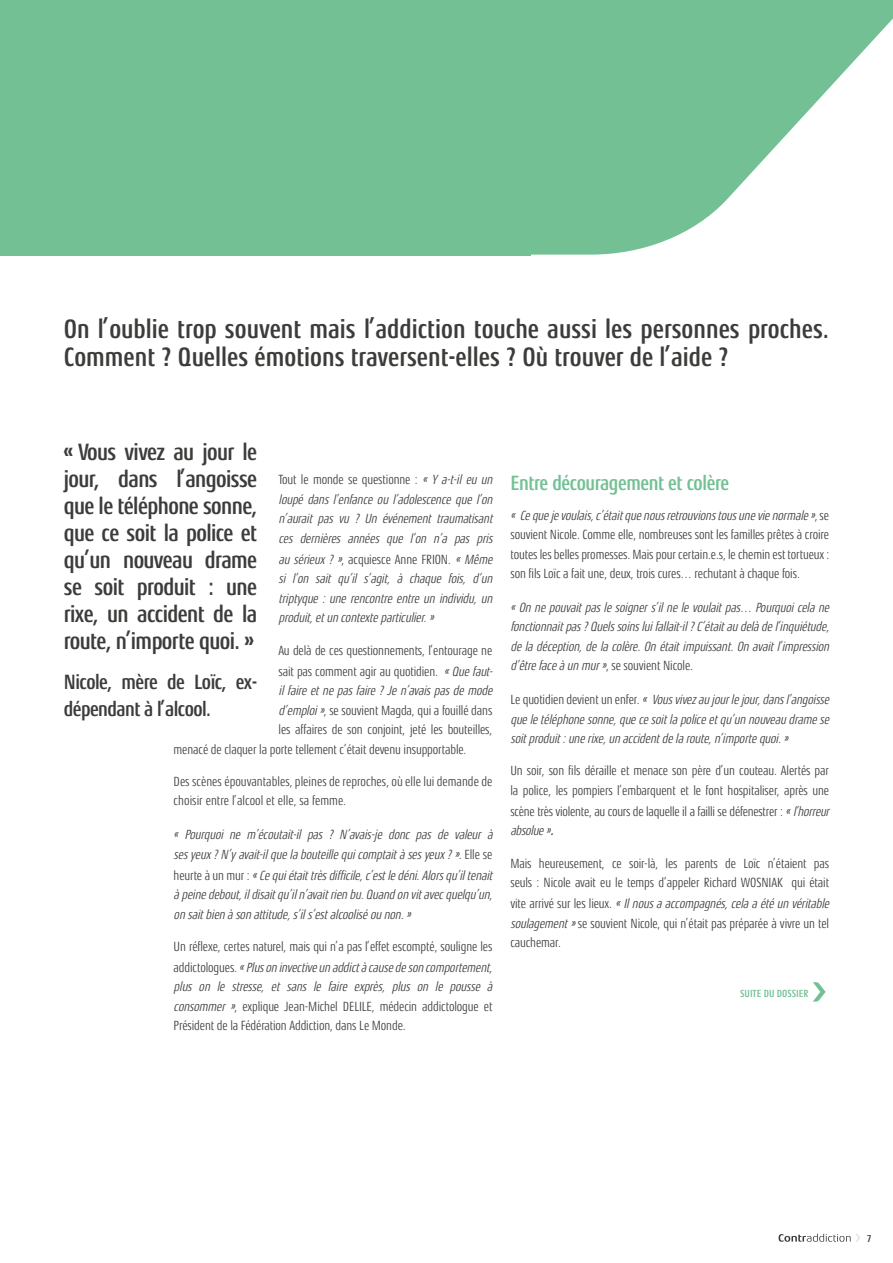
<style>
.page{position:relative;width:893px;height:1263px;background:#fff}
.page>*{position:absolute;margin:0;border:0;box-sizing:border-box;transform-origin:0 0}
.t1{font:700 condensed 27px/28.5px "Aeonis LT Pro";color:#3c3c3b}
.t2{font:700 condensed 24px/27px "Aeonis LT Pro";letter-spacing:-.025em;color:#3c3c3b;text-align:justify}
.t3{font:700 condensed 21px/27px "Aeonis LT Pro";letter-spacing:-.025em;color:#3c3c3b}
.t4{font:700 condensed 21px "Aeonis LT Pro";letter-spacing:-.02em;color:#74c095}
.t5{font:condensed 13.5px/19.5px "Aeonis LT Pro";letter-spacing:-.01em;color:#3c3c3b}
.t6{font:italic condensed 13.5px/19.5px "Aeonis LT Pro";color:#3c3c3b;text-align:justify}
.t7{font:700 condensed 10.5px "Aeonis LT Pro";color:#74c095}
.t8{font:700 condensed 10.5px "Aeonis LT Pro";color:#3c3c3b}
.s1{font-style:normal}
.s2{font-style:italic}
.s3{font-weight:700;font-style:italic}
</style>
<div class="page">
<svg style="left:531px;top:0;width:362px;height:255px;fill:#74c095"></svg>
<div style="left:0;top:0;width:531px;height:255px;background:#74c095"></div>
<svg style="left:813px;top:982px;width:13px;height:19px"></svg>
<svg style="left:778px;top:1234px;width:82px;height:8px"></svg>
<h1 class="t1" style="left:64px;top:314px;width:767px">On l’oublie trop souvent mais l’addiction touche aussi les personnes proches.<br>Comment ? Quelles émotions traversent-elles ? Où trouver de l’aide ?</h1>
<h2 class="t2" style="left:64px;top:439px;width:195px">« Vous vivez au jour le jour, dans l’angoisse que le téléphone sonne, que ce soit la police et qu’un nouveau drame se soit produit : une rixe, un accident de la route, n’importe quoi. »</h2>
<h3 class="t3" style="left:64px;top:668px;width:195px">Nicole, mère de Loïc, ex&shy;dépendant à l’alcool.</h3>
<p class="t6" style="left:279px;top:470px;width:219px"><span class="s1">Tout le monde se questionne :</span> « Y a-t-il eu un loupé dans l’enfance ou l’adolescence que l’on n’aurait pas vu ? Un événement traumatisant ces dernières années que l’on n’a pas pris</p>
<p class="t6" style="left:278px;top:550px;width:219px">ausérieux?»<span class="s1">, acquiesce Anne FRION.</span> « Même si l’on sait qu’il s’agit, à chaque fois, d’un triptyque : une rencontre entre un individu, un produit,etuncontexteparticulier.»</p>
<p class="t5" style="left:279px;top:640px;width:219px;line-height:21px">Au delà de ces questionnements, l’entourage ne sait pas comment agir au quotidien. <span class="s2">«Quefaut-</span></p>
<p class="t6" style="left:279px;top:681px;width:219px">ilfaireetnepasfaire?Jen’avaispasdemode</p>
<p class="t5" style="left:279px;top:700px;width:215px"><span class="s2">d’emploi»</span>, se souvient Magda, qui a fouillé dans</p>
<p class="t5" style="left:279px;top:720px;width:215px">les affaires de son conjoint, jeté les bouteilles,</p>
<p class="t5" style="left:174px;top:739px;width:294px">menacé de claquer la porte tellement c’était devenu insupportable.</p>
<p class="t5" style="left:174px;top:772px;width:320px">Des scènes épouvantables, pleines de reproches, où elle lui demande de choisir entre l’alcool et elle, sa femme.</p>
<p class="t6" style="left:174px;top:825px;width:323px">« Pourquoi ne m’écoutait-il pas ? N’avais-je donc pas de valeur à sesyeux?N’yavait-ilquelabouteillequicomptaitàsesyeux?».<span class="s1">E l l e s e</span></p>
<p class="t6" style="left:174px;top:865px;width:324px"><span class="s1">h e u r t e à u n m u r :</span> «Cequiétaittrèsdifficile,c’estledéni.Alorsqu’iltenait àpeinedebout,ildisaitqu’iln’avaitrienbu.Quandonvitavecquelqu’un, onsaitbienàsonattitude,s’ils’estalcooliséounon.»</p>
<p class="t5" style="left:174px;top:936px;width:323px;line-height:21px">Un réflexe, certes naturel, mais qui n’a pas l’effet escompté, souligne les a d d i c t o l o g u e s . <span class="s2">«Plusoninvectiveunaddictàcausedesoncomportement,</span></p>
<p class="t5" style="left:174px;top:977px;width:323px"><span class="s2">plus on le stresse, et sans le faire exprès, plus on le pousse à consommer »</span>, explique Jean-Michel DELILE, médecin addictologue et<br>Président de la Fédération Addiction, dans Le Monde.</p>
<h3 class="t4" style="left:510px;top:471px;width:220px">Entre découragement et colère</h3>
<p class="t5" style="left:510px;top:505px;width:320px;text-align:justify"><span class="s2">« Cequejevoulais,c’étaitquenousretrouvionstousunevienormale»</span>, s e souvient Nicole. Comme elle, nombreuses sont les familles prêtes à croire toutes les belles promesses. Mais pour certain.e.s, le chemin est tortueux : son fils Loïc a fait une, deux, trois cures… rechutant à chaque fois.</p>
<p class="t6" style="left:510px;top:598px;width:323px">«Onnepouvaitpaslesoigners’ilnelevoulaitpas… Pourquoicelane fonctionnaitpas?Quelssoinsluifallait-il?C’étaitaudelàdel’inquiétude, deladéception,delacolère.Onétaitimpuissant.Onavaitl’impression d’êtrefaceàunmur»<span class="s1">, se souvient Nicole.</span></p>
<p class="t6" style="left:510px;top:690px;width:323px"><span class="s1">L e q u o t i d i e n d ev i e n t u n e n fe r .</span> « Vousvivezaujourlejour,dansl’angoisse queletéléphonesonne,quecesoitlapoliceetqu’unnouveaudramese soitproduit:unerixe,unaccidentdelaroute,n’importequoi.»</p>
<p class="t5" style="left:510px;top:761px;width:320px">Un soir, son fils déraille et menace son père d’un couteau. Alertés par la police, les pompiers l’embarquent et le font hospitaliser, après une</p>
<p class="t5" style="left:510px;top:802px;width:323px">scène très violente, au cours de laquelle il a failli se défenestrer : <span class="s2">«l’horreur absolue»</span><span class="s3">.</span></p>
<p class="t5" style="left:510px;top:853px;width:320px">Mais heureusement, ce soir-là, les parents de Loïc n’étaient pas seuls : Nicole avait eu le temps d’appeler Richard WOSNIAK qui était</p>
<p class="t5" style="left:510px;top:894px;width:323px">v i t e a r r i v é s u r l e s l i e u x . <span class="s2">«Ilnousaaccompagnés,celaaétéunvéritable soulagement»</span>se souvient Nicole, qui n’était pas préparée à vivre un tel cauchemar.</p>
<p class="t7" style="left:740px;top:988px;width:70px">SUITE DU DOSSIER</p>
<p class="t8" style="left:867px;top:1232px;width:6px">7</p>
</div>
